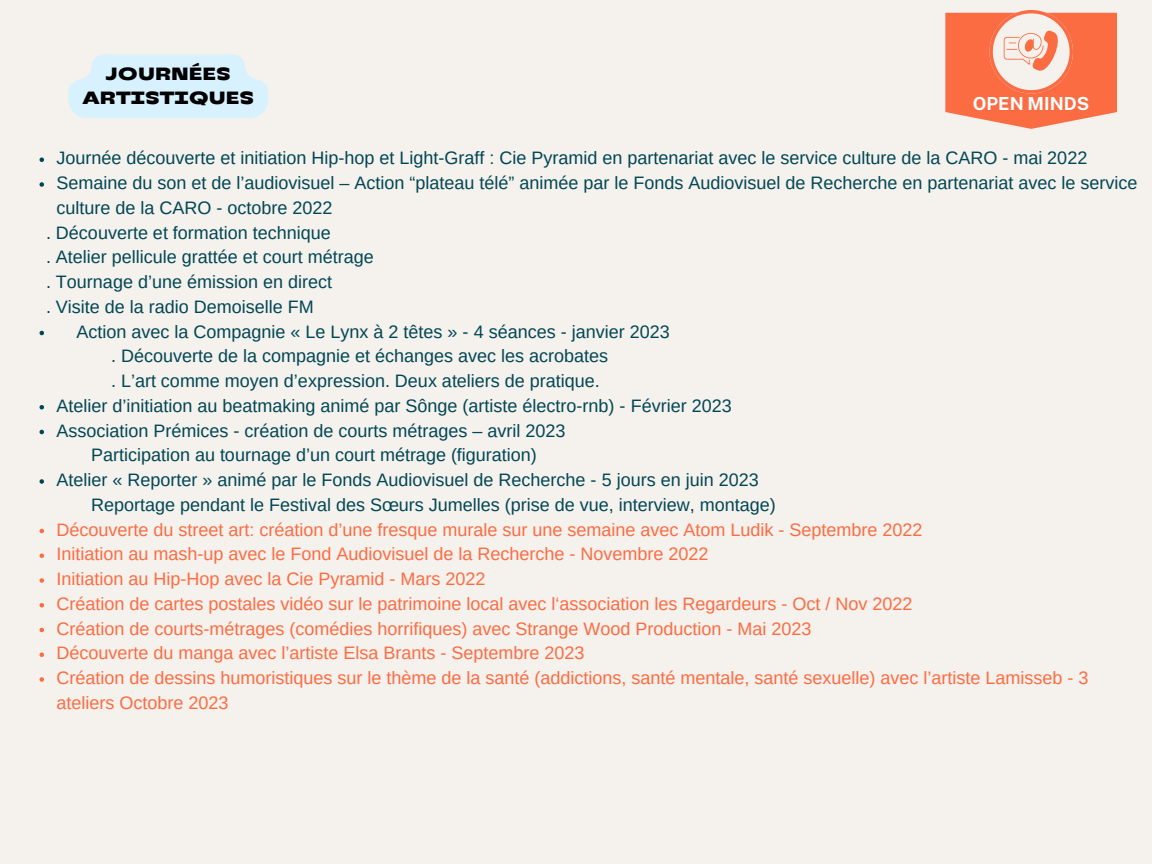
<style>
.page{position:relative;width:1152px;height:864px;background:#f5f1ec}
.page>*{position:absolute;margin:0;border:0;box-sizing:border-box;transform-origin:0 0}
.t1{font:18px "Arimo";color:#004654}
.t2{font:18px/24.8px "Arimo";color:#fc6c43}
.t3{font:700 18px "Public Sans";color:#fff}
.t4{font:900 17.7px/24.8px "TT Runs";color:#000;text-align:center}
</style>
<div class="page">
<svg style="left:945px;top:10px;width:172px;height:119px"></svg>
<svg style="left:68px;top:55px;width:200px;height:63px;background:#daf1fc"></svg>
<svg style="left:40px;top:158px;width:4px;height:4px"></svg>
<svg style="left:40px;top:182px;width:4px;height:5px"></svg>
<svg style="left:40px;top:331px;width:4px;height:4px"></svg>
<svg style="left:40px;top:405px;width:4px;height:5px"></svg>
<svg style="left:40px;top:430px;width:4px;height:4px"></svg>
<svg style="left:40px;top:479px;width:4px;height:5px"></svg>
<svg style="left:40px;top:529px;width:4px;height:4px"></svg>
<svg style="left:40px;top:554px;width:4px;height:4px"></svg>
<svg style="left:40px;top:578px;width:4px;height:5px"></svg>
<svg style="left:40px;top:603px;width:4px;height:5px"></svg>
<svg style="left:40px;top:628px;width:4px;height:4px"></svg>
<svg style="left:40px;top:652px;width:4px;height:5px"></svg>
<svg style="left:40px;top:677px;width:4px;height:5px"></svg>
<p class="t4" style="left:83px;top:62px;width:173px">JOURNÉES<br>ARTISTIQUES</p>
<p class="t3" style="left:973px;top:93px;width:118px">OPEN MINDS</p>
<p class="t1" style="left:57px;top:148px;width:1032px">Journée découverte et initiation Hip-hop et Light-Graff : Cie Pyramid en partenariat avec le service culture de la CARO - mai 2022</p>
<p class="t1" style="left:57px;top:173px;width:1082px">Semaine du son et de l’audiovisuel – Action “plateau télé” animée par le Fonds Audiovisuel de Recherche en partenariat avec le service</p>
<p class="t1" style="left:57px;top:197px;width:277px">culture de la CARO - octobre 2022</p>
<p class="t1" style="left:46px;top:222px;width:286px">. Découverte et formation technique</p>
<p class="t1" style="left:46px;top:247px;width:329px">. Atelier pellicule grattée et court métrage</p>
<p class="t1" style="left:46px;top:272px;width:287px">. Tournage d’une émission en direct</p>
<p class="t1" style="left:46px;top:296px;width:269px">. Visite de la radio Demoiselle FM</p>
<p class="t1" style="left:77px;top:321px;width:595px">Action avec la Compagnie « Le Lynx à 2 têtes » - 4 séances - janvier 2023</p>
<p class="t1" style="left:111px;top:346px;width:499px">. Découverte de la compagnie et échanges avec les acrobates</p>
<p class="t1" style="left:111px;top:371px;width:490px">. L’art comme moyen d’expression. Deux ateliers de pratique.</p>
<p class="t1" style="left:57px;top:395px;width:677px">Atelier d’initiation au beatmaking animé par Sônge (artiste électro-rnb) - Février 2023</p>
<p class="t1" style="left:57px;top:420px;width:510px">Association Prémices - création de courts métrages – avril 2023</p>
<p class="t1" style="left:91px;top:445px;width:447px">Participation au tournage d’un court métrage (figuration)</p>
<p class="t1" style="left:57px;top:470px;width:704px">Atelier « Reporter » animé par le Fonds Audiovisuel de Recherche - 5 jours en juin 2023</p>
<p class="t1" style="left:91px;top:494px;width:686px">Reportage pendant le Festival des Sœurs Jumelles (prise de vue, interview, montage)</p>
<p class="t2" style="left:57px;top:517px;width:1033px">Découverte du street art: création d’une fresque murale sur une semaine avec Atom Ludik - Septembre 2022<br>Initiation au mash-up avec le Fond Audiovisuel de la Recherche - Novembre 2022<br>Initiation au Hip-Hop avec la Cie Pyramid - Mars 2022<br>Création de cartes postales vidéo sur le patrimoine local avec l‘association les Regardeurs - Oct / Nov 2022<br>Création de courts-métrages (comédies horrifiques) avec Strange Wood Production - Mai 2023<br>Découverte du manga avec l’artiste Elsa Brants - Septembre 2023<br>Création de dessins humoristiques sur le thème de la santé (addictions, santé mentale, santé sexuelle) avec l’artiste Lamisseb - 3 ateliers Octobre 2023</p>
</div>
